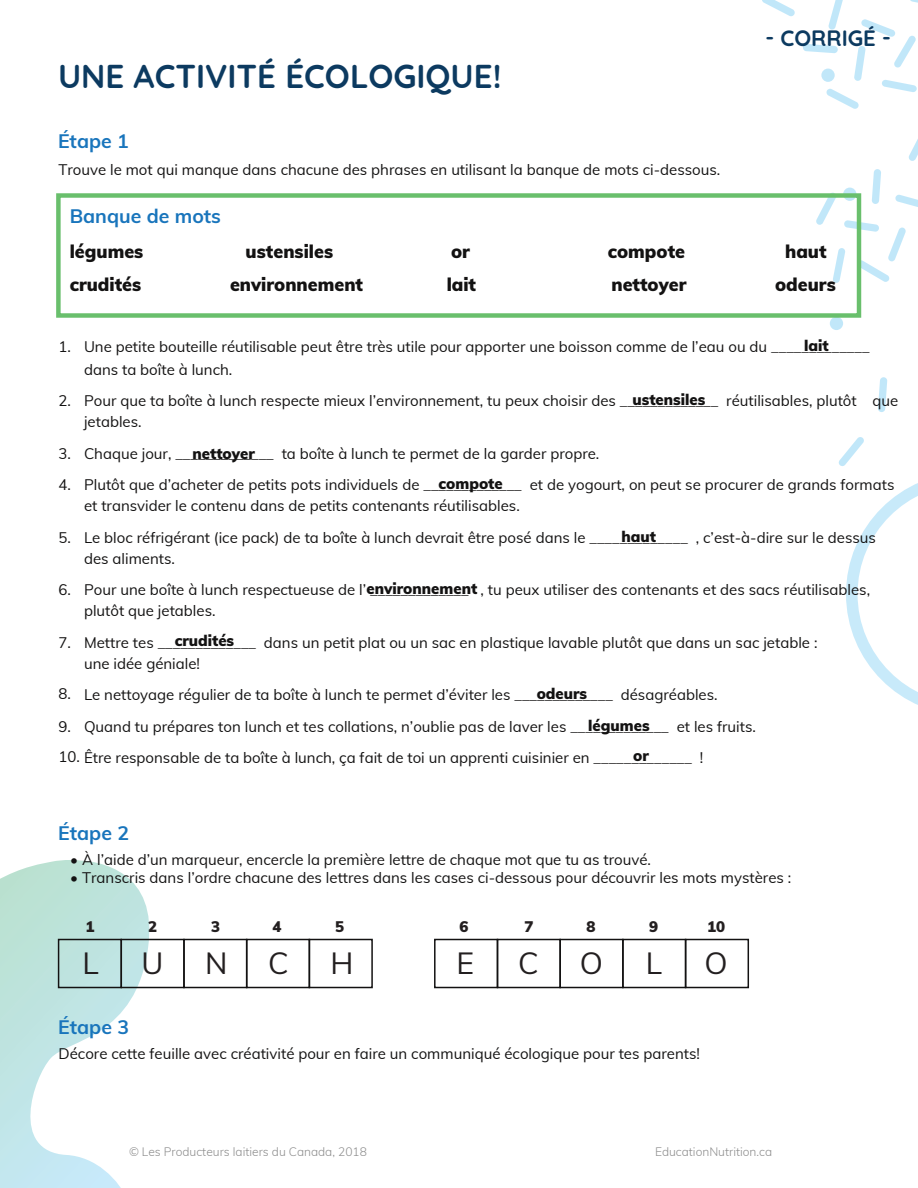
<style>
.page{position:relative;width:918px;height:1188px;background:#fff}
.page>*{position:absolute;margin:0;border:0;box-sizing:border-box;transform-origin:0 0}
.t1{font:700 33px "Quicksand";color:#0c3a60}
.t2{font:30px "Muli";color:#231f20}
.t3{font:700 22.2px "Quicksand";color:#0c3a60}
.t4{font:700 19.5px "Muli";color:#1975bc}
.t5{font:900 18px "Muli";color:#131212}
.t6{font:15px/31.5px "Muli";color:#131212}
.t7{font:900 15px "Muli";color:#131212}
.t8{font:900 15px "Muli";color:#231f20}
.t9{font:300 12px "Muli";color:#8d8d8d}
</style>
<div class="page">
<svg style="left:0;top:860px;width:153px;height:328px"></svg>
<svg style="left:846px;top:483px;width:72px;height:222px"></svg>
<svg style="left:762px;top:0;width:156px;height:109px"></svg>
<svg style="left:816px;top:139px;width:102px;height:327px"></svg>
<div style="left:56px;top:193px;width:805px;height:125px;border:4px solid #69bf6c"></div>
<div style="left:58px;top:939px;width:64px;height:49px;border:2px solid #131212"></div>
<div style="left:121px;top:939px;width:64px;height:49px;border:2px solid #131212"></div>
<div style="left:183px;top:939px;width:64px;height:49px;border:2px solid #131212"></div>
<div style="left:246px;top:939px;width:64px;height:49px;border:2px solid #131212"></div>
<div style="left:309px;top:939px;width:64px;height:49px;border:2px solid #131212"></div>
<div style="left:434px;top:939px;width:64px;height:49px;border:2px solid #131212"></div>
<div style="left:497px;top:939px;width:64px;height:49px;border:2px solid #131212"></div>
<div style="left:559px;top:939px;width:65px;height:49px;border:2px solid #131212"></div>
<div style="left:622px;top:939px;width:64px;height:49px;border:2px solid #131212"></div>
<div style="left:685px;top:939px;width:64px;height:49px;border:2px solid #131212"></div>
<h1 class="t1" style="left:58px;top:49px;width:445px">UNE ACTIVITÉ ÉCOLOGIQUE!</h1>
<h3 class="t4" style="left:58px;top:127px;width:72px">Étape 1</h3>
<p class="t6" style="left:58px;top:153px;width:663px">Trouve le mot qui manque dans chacune des phrases en utilisant la banque de mots ci-dessous.</p>
<h3 class="t3" style="left:765px;top:20px;width:127px">- CORRIGÉ -</h3>
<h3 class="t4" style="left:70px;top:202px;width:153px">Banque de mots</h3>
<p class="t5" style="left:70px;top:239px;width:75px">légumes</p>
<p class="t5" style="left:246px;top:239px;width:89px">ustensiles</p>
<p class="t5" style="left:451px;top:239px;width:20px">or</p>
<p class="t5" style="left:608px;top:239px;width:79px">compote</p>
<p class="t5" style="left:785px;top:239px;width:43px">haut</p>
<p class="t5" style="left:70px;top:272px;width:73px">crudités</p>
<p class="t5" style="left:230px;top:272px;width:135px">environnement</p>
<p class="t5" style="left:447px;top:272px;width:31px">lait</p>
<p class="t5" style="left:611px;top:272px;width:77px">nettoyer</p>
<p class="t5" style="left:775px;top:271px;width:62px">odeurs</p>
<p class="t7" style="left:804px;top:335px;width:26px">lait</p>
<p class="t6" style="left:84px;top:335px;width:787px;line-height:22.5px">Une petite bouteille réutilisable peut être très utile pour apporter une boisson comme de l’eau ou du _____________ dans ta boîte à lunch.</p>
<p class="t6" style="left:84px;top:389px;width:816px;line-height:21px">Pour que ta boîte à lunch respecte mieux l’environnement, tu peux choisir des _____________ réutilisables, plutôt que jetables.</p>
<p class="t6" style="left:84px;top:437px;width:812px">Chaque jour, _____________ ta boîte à lunch te permet de la garder propre.<br>Plutôt que d’acheter de petits pots individuels de _____________ et de yogourt, on peut se procurer de grands formats</p>
<p class="t6" style="left:84px;top:489px;width:794px">et transvider le contenu dans de petits contenants réutilisables.<br>Le bloc réfrigérant (ice pack) de ta boîte à lunch devrait être posé dans le _____________ , c’est-à-dire sur le dessus</p>
<p class="t6" style="left:84px;top:542px;width:788px">des aliments.<br>Pour une boîte à lunch respectueuse de l’ _____________ , tu peux utiliser des contenants et des sacs réutilisables,</p>
<p class="t6" style="left:84px;top:594px;width:735px">plutôt que jetables.<br>Mettre tes _____________ dans un petit plat ou un sac en plastique lavable plutôt que dans un sac jetable :</p>
<p class="t6" style="left:84px;top:647px;width:673px">une idée géniale!<br>Le nettoyage régulier de ta boîte à lunch te permet d’éviter les _____________ désagréables.<br>Quand tu prépares ton lunch et tes collations, n’oublie pas de laver les _____________ et les fruits.<br>Être responsable de ta boîte à lunch, ça fait de toi un apprenti cuisinier en _____________ !</p>
<p class="t6" style="left:58px;top:330px;width:14px">1.</p>
<p class="t7" style="left:633px;top:389px;width:74px">ustensiles</p>
<p class="t6" style="left:58px;top:384px;width:14px">2.</p>
<p class="t6" style="left:58px;top:437px;width:14px">3.<br>4.</p>
<p class="t7" style="left:193px;top:442px;width:64px">nettoyer</p>
<p class="t7" style="left:439px;top:473px;width:66px">compote</p>
<p class="t7" style="left:622px;top:526px;width:36px">haut</p>
<p class="t6" style="left:58px;top:521px;width:14px">5.</p>
<p class="t7" style="left:366px;top:578px;width:112px">environnement</p>
<p class="t6" style="left:58px;top:573px;width:14px">6.</p>
<p class="t7" style="left:175px;top:630px;width:61px">crudités</p>
<p class="t6" style="left:58px;top:626px;width:14px">7.</p>
<p class="t7" style="left:537px;top:682px;width:52px">odeurs</p>
<p class="t6" style="left:58px;top:677px;width:14px">8.</p>
<p class="t6" style="left:58px;top:710px;width:23px;line-height:30px">9.<br>10.</p>
<p class="t7" style="left:588px;top:715px;width:63px">légumes</p>
<p class="t7" style="left:633px;top:744px;width:17px">or</p>
<h3 class="t4" style="left:58px;top:819px;width:72px">Étape 2</h3>
<p class="t6" style="left:70px;top:843px;width:582px">• À l’aide d’un marqueur, encercle la première lettre de chaque mot que tu as trouvé.</p>
<p class="t6" style="left:70px;top:861px;width:723px">• Transcris dans l’ordre chacune des lettres dans les cases ci-dessous pour découvrir les mots mystères :</p>
<p class="t8" style="left:86px;top:916px;width:10px">1</p>
<p class="t8" style="left:148px;top:916px;width:11px">2</p>
<p class="t8" style="left:211px;top:916px;width:11px">3</p>
<p class="t8" style="left:273px;top:916px;width:10px">4</p>
<p class="t8" style="left:335px;top:916px;width:10px">5</p>
<p class="t8" style="left:460px;top:916px;width:10px">6</p>
<p class="t8" style="left:525px;top:916px;width:10px">7</p>
<p class="t8" style="left:587px;top:916px;width:10px">8</p>
<p class="t8" style="left:649px;top:916px;width:10px">9</p>
<p class="t8" style="left:707px;top:916px;width:19px">10</p>
<h2 class="t2" style="left:83px;top:941px;width:18px">L</h2>
<h2 class="t2" style="left:142px;top:941px;width:23px">U</h2>
<h2 class="t2" style="left:205px;top:941px;width:24px">N</h2>
<h2 class="t2" style="left:268px;top:941px;width:22px">C</h2>
<h2 class="t2" style="left:331px;top:941px;width:24px">H</h2>
<h2 class="t2" style="left:457px;top:941px;width:19px">E</h2>
<h2 class="t2" style="left:518px;top:941px;width:22px">C</h2>
<h2 class="t2" style="left:580px;top:941px;width:25px">O</h2>
<h2 class="t2" style="left:646px;top:941px;width:18px">L</h2>
<h2 class="t2" style="left:704px;top:941px;width:25px">O</h2>
<h3 class="t4" style="left:58px;top:1012px;width:72px">Étape 3</h3>
<p class="t6" style="left:59px;top:1037px;width:643px">Décore cette feuille avec créativité pour en faire un communiqué écologique pour tes parents!</p>
<p class="t9" style="left:129px;top:1143px;width:239px">© Les Producteurs laitiers du Canada, 2018</p>
<p class="t9" style="left:655px;top:1143px;width:119px">EducationNutrition.ca</p>
</div>
